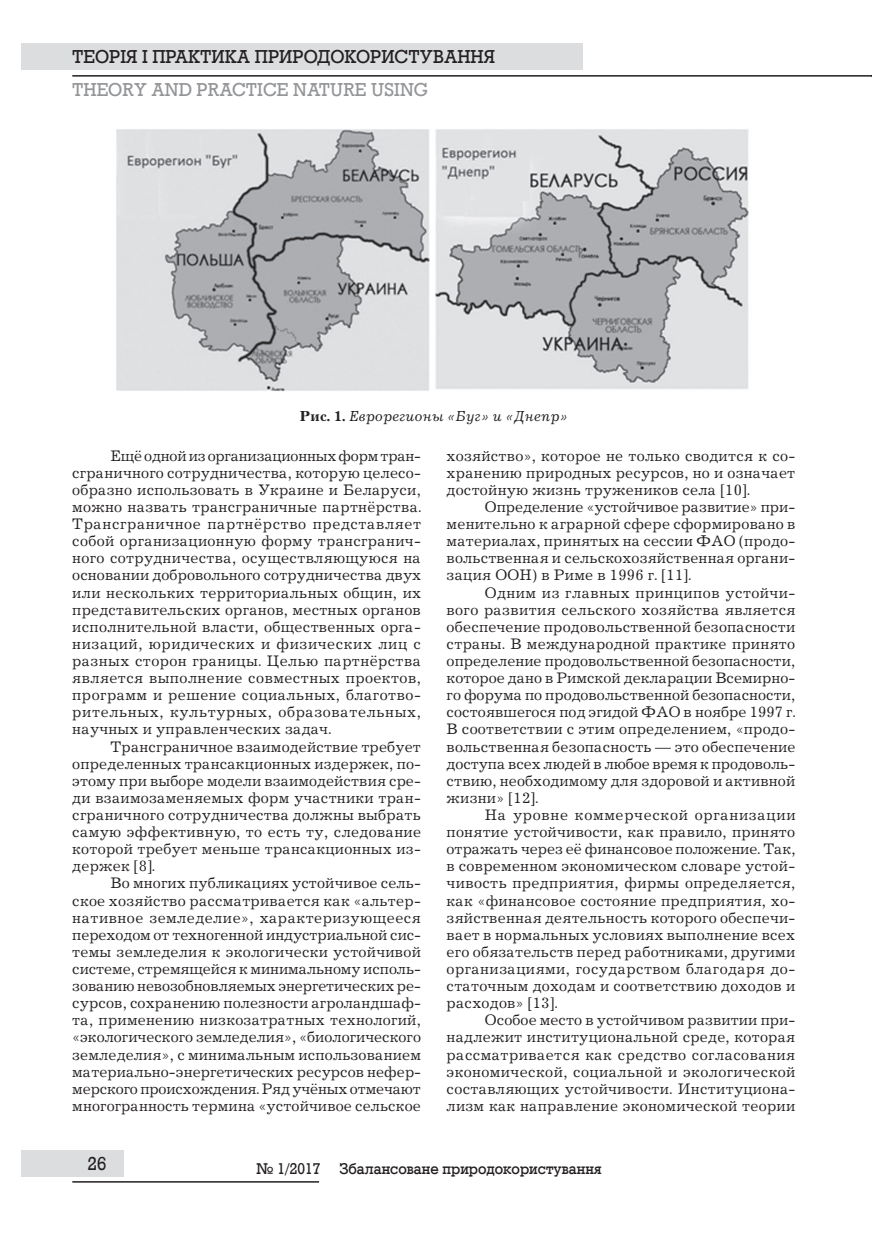
<style>
.page{position:relative;width:872px;height:1234px;background:#fff}
.page>*{position:absolute;margin:0;border:0;box-sizing:border-box;transform-origin:0 0}
.t1{font:18px "DIA Rodeo";color:#231f20}
.t2{font:18px "DIA Rodeo";color:#939598}
.t3{font:15.75px/17.1px "Journal C";letter-spacing:.015em;color:#231f20;text-align:justify}
.t4{font:15px "DIA Rodeo";color:#231f20}
.t5{font:italic 15px "Journal C";letter-spacing:.015em;color:#231f20}
.s1{font-weight:700;font-style:normal}
</style>
<div class="page">
<div style="left:21px;top:1149px;width:102px;height:27px;background:#dcdddf"></div>
<hr style="left:72px;top:1180px;width:247px;height:2px;background:#231f20">
<hr style="left:72px;top:75px;width:800px;height:2px;background:#231f20">
<img style="left:116px;top:129px;width:633px;height:262px">
<div style="left:21px;top:43px;width:562px;height:27px;background:#dcdddf"></div>
<p class="t1" style="left:72px;top:46px;width:424px">ТЕОРІЯ І ПРАКТИКА ПРИРОДОКОРИСТУВАННЯ</p>
<p class="t2" style="left:72px;top:79px;width:357px">THEORY AND PRACTICE NATURE USING</p>
<p class="t5" style="left:300px;top:408px;width:269px"><span class="s1">Рис. 1.</span> Еврорегионы «Буг» и «Днепр»</p>
<p class="t3" style="left:72px;top:447px;width:350px;text-indent:38px">Ещё одной из организационных форм тран&shy;сграничного сотрудничества, которую целесо&shy;образно использовать в Украине и Беларуси, можно назвать трансграничные партнёрства.<br>Трансграничное партнёрство представляет собой организационную форму трансгранич&shy;ного сотрудничества, осуществляющуюся на основании добровольного сотрудничества двух или нескольких территориальных общин, их представительских органов, местных органов исполнительной власти, общественных орга&shy;низаций, юридических и физических лиц с разных сторон границы. Целью партнёрства является выполнение совместных проектов, программ и решение социальных, благотво&shy;рительных, культурных, образовательных, научных и управленческих задач.</p>
<p class="t3" style="left:72px;top:738px;width:350px;text-indent:38px">Трансграничное взаимодействие требует определенных трансакционных издержек, по&shy;этому при выборе модели взаимодействия сре&shy;ди взаимозаменяемых форм участники тран&shy;сграничного сотрудничества должны выбрать самую эффективную, то есть ту, следование которой требует меньше трансакционных из&shy;держек [8].</p>
<p class="t3" style="left:72px;top:875px;width:350px;text-indent:38px">Во многих публикациях устойчивое сель&shy;ское хозяйство рассматривается как «альтер&shy;нативное земледелие», характеризующееся переходом от техногенной индустриальной сис&shy;темы земледелия к экологически устойчивой системе, стремящейся к минимальному исполь&shy;зованию невозобновляемых энергетических ре&shy;сурсов, сохранению полезности агроландшаф&shy;та, применению низкозатратных технологий, «экологического земледелия», «биологического земледелия», с минимальным использованием материально-энергетических ресурсов нефер&shy;мерского происхождения. Ряд учёных отмечают многогранность термина «устойчивое сельское</p>
<p class="t3" style="left:446px;top:447px;width:350px">хозяйство», которое не только сводится к со&shy;хранению природных ресурсов, но и означает достойную жизнь тружеников села [10].</p>
<p class="t3" style="left:446px;top:498px;width:350px;text-indent:38px">Определение «устойчивое развитие» при&shy;менительно к аграрной сфере сформировано в материалах, принятых на сессии ФАО (продо&shy;вольственная и сельскохозяйственная органи&shy;зация ООН) в Риме в 1996 г. [11].</p>
<p class="t3" style="left:446px;top:584px;width:350px;text-indent:38px">Одним из главных принципов устойчи&shy;вого развития сельского хозяйства является обеспечение продовольственной безопасности страны. В международной практике принято определение продовольственной безопасности, которое дано в Римской декларации Всемирно&shy;го форума по продовольственной безопасности, состоявшегося под эгидой ФАО в ноябре 1997 г.<br>В соответствии с этим определением, «продо&shy;вольственная безопасность — это обеспечение доступа всех людей в любое время к продоволь&shy;ствию, необходимому для здоровой и активной жизни» [12].</p>
<p class="t3" style="left:446px;top:806px;width:350px;text-indent:38px">На уровне коммерческой организации понятие устойчивости, как правило, принято отражать через её финансовое положение. Так, в современном экономическом словаре устой&shy;чивость предприятия, фирмы определяется, как «финансовое состояние предприятия, хо&shy;зяйственная деятельность которого обеспечи&shy;вает в нормальных условиях выполнение всех его обязательств перед работниками, другими организациями, государством благодаря до&shy;статочным доходам и соответствию доходов и расходов» [13].</p>
<p class="t3" style="left:446px;top:1011px;width:350px;text-indent:38px">Особое место в устойчивом развитии при&shy;надлежит институциональной среде, которая рассматривается как средство согласования экономической, социальной и экологической составляющих устойчивости. Институциона&shy;лизм как направление экономической теории</p>
<p class="t1" style="left:88px;top:1153px;width:20px">26</p>
<p class="t4" style="left:256px;top:1160px;width:65px">№ 1/2017</p>
<p class="t4" style="left:339px;top:1160px;width:264px">Збалансоване природокористування</p>
</div>
